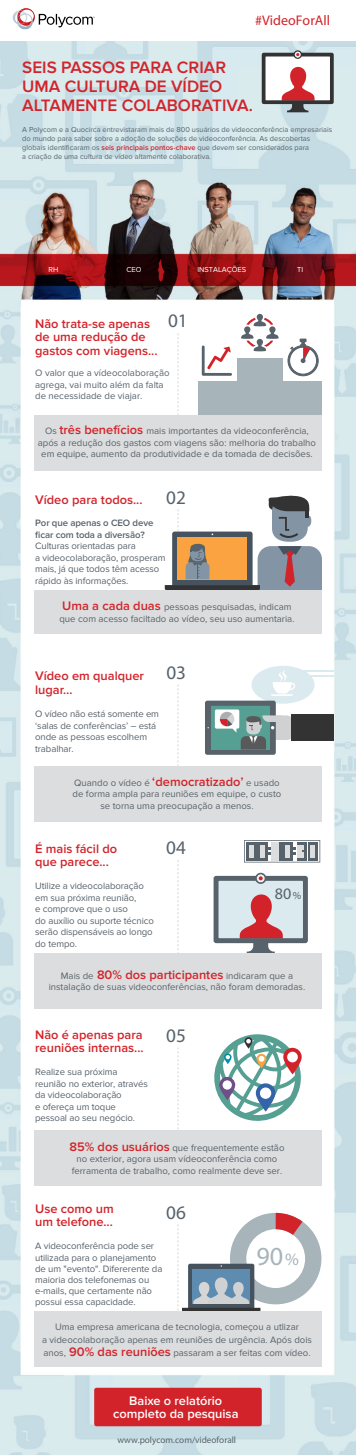
<style>
.page{position:relative;width:356px;height:1455px;background:#fff}
.page>*{position:absolute;margin:0;border:0;box-sizing:border-box;transform-origin:0 0}
.t1{font:700 26.12px "Proxima Nova";color:#a7b4ba}
.t2{font:700 19.2px "Proxima Nova";color:#57626b}
.t3{font:600 17.12px/19.2px "Proxima Nova";color:#d2232a}
.t4{font:700 16.08px "Proxima Nova";color:#57626b}
.t5{font:300 14px "Proxima Nova";color:#d2232a}
.t6{font:600 12.8px/13.2px "Proxima Nova";color:#d2232a}
.t7{font:600 12.8px/13.2px "Proxima Nova";color:#fff;text-align:center}
.t8{font:9.6px/11.5px "Proxima Nova";color:#57626b}
.t9{font:600 9.6px/11.5px "Proxima Nova";letter-spacing:-.01em;color:#57626b}
.t10{font:700 9.2px "Proxima Nova";color:#57626b}
.t11{font:7.48px/9px "Proxima Nova";color:#57626b}
.t12{font:7.48px "Proxima Nova";color:#fff}
.s1{font-weight:600;color:#d2232a}
.s2{font-weight:600;font-size:12.8px;color:#d2232a}
.s3{font-size:10.72px}
.s4{font-size:17.4px}
</style>
<div class="page">
<img style="left:0;top:41px;width:355px;height:1413px">
<div style="left:198px;top:381px;width:124px;height:34px;background:#a7b4ba"></div>
<div style="left:237px;top:358px;width:46px;height:35px;background:#a7b4ba"></div>
<svg style="left:262px;top:50px;width:72px;height:62px"></svg>
<svg style="left:214px;top:872px;width:94px;height:81px;background:#c2b5ba"></svg>
<div style="left:252px;top:666px;width:63px;height:37px;background:#dbeaef;border-radius:50%"></div>
<div style="left:94px;top:1387px;width:168px;height:39px;background:#d2232a;border-radius:2px"></div>
<svg style="left:283px;top:1047px;width:19px;height:27px"></svg>
<svg style="left:202px;top:345px;width:30px;height:31px"></svg>
<svg style="left:241px;top:314px;width:38px;height:37px"></svg>
<img style="left:12px;top:11px;width:5px;height:13px">
<img style="left:19px;top:27px;width:12px;height:2px">
<svg style="left:17px;top:8px;width:78px;height:19px"></svg>
<svg style="left:177px;top:334px;width:2px;height:81px"></svg>
<svg style="left:177px;top:685px;width:2px;height:81px"></svg>
<svg style="left:177px;top:860px;width:2px;height:93px"></svg>
<svg style="left:177px;top:1048px;width:2px;height:82px"></svg>
<div style="left:34px;top:415px;width:288px;height:55px;background:#dcddde"></div>
<div style="left:34px;top:591px;width:288px;height:43px;background:#dcddde"></div>
<div style="left:34px;top:766px;width:288px;height:55px;background:#dcddde"></div>
<div style="left:34px;top:953px;width:288px;height:55px;background:#dcddde"></div>
<div style="left:34px;top:1130px;width:288px;height:55px;background:#dcddde"></div>
<svg style="left:244px;top:840px;width:76px;height:22px;background:#9ea4a9"></svg>
<hr style="left:291px;top:670px;width:43px;height:1px;background:#dbeaef">
<hr style="left:291px;top:675px;width:43px;height:2px;background:#dbeaef">
<svg style="left:165px;top:494px;width:157px;height:97px"></svg>
<svg style="left:177px;top:1212px;width:144px;height:99px"></svg>
<div style="left:291px;top:714px;width:43px;height:27px;background:#333"></div>
<svg style="left:205px;top:669px;width:91px;height:85px"></svg>
<svg style="left:210px;top:1034px;width:91px;height:92px"></svg>
<svg style="left:287px;top:338px;width:32px;height:38px"></svg>
<div style="left:34px;top:1311px;width:288px;height:55px;background:#dcddde"></div>
<img style="left:0;top:176px;width:356px;height:130px">
<h3 class="t5" style="left:255px;top:14px;width:76px">#VideoForAll</h3>
<h3 class="t3" style="left:22px;top:58px;width:232px">SEIS PASSOS PARA CRIAR<br>UMA CULTURA DE VÍDEO<br>ALTAMENTE COLABORATIVA.</h3>
<p class="t11" style="left:22px;top:125px;width:312px">A Polycom e a Quocirca entrevistaram mais de 800 usuários de videoconferência empresariais do mundo para saber sobre a adoção de soluções de videoconferência. As descobertas globais identificaram os <span class="s1">seis principais pontos-chave</span> que devem ser considerados para<br>a criação de uma cultura de vídeo altamente colaborativa.</p>
<p class="t12" style="left:48px;top:265px;width:11px">RH</p>
<p class="t12" style="left:126px;top:265px;width:17px">CEO</p>
<p class="t12" style="left:198px;top:265px;width:50px">INSTALAÇÕES</p>
<p class="t12" style="left:297px;top:265px;width:8px">TI</p>
<h2 class="t2" style="left:168px;top:311px;width:21px">01</h2>
<h3 class="t6" style="left:35px;top:318px;width:124px">Não trata-se apenas de uma redução de gastos com viagens...</h3>
<p class="t8" style="left:35px;top:367px;width:136px">O valor que a vídeocolaboração agrega, vai muito além da falta de necessidade de viajar.</p>
<p class="t8" style="left:38px;top:425px;width:280px;text-align:center">Os <span class="s2">três benefícios</span> mais importantes da videoconferência, após a redução dos gastos com viagens são: melhoria do trabalho em equipe, aumento da produtividade e da tomada de decisões.</p>
<h3 class="t6" style="left:35px;top:493px;width:109px">Vídeo para todos...</h3>
<h2 class="t2" style="left:166px;top:488px;width:21px">02</h2>
<p class="t9" style="left:35px;top:517px;width:120px">Por que apenas o CEO deve ficar com toda a diversão?</p>
<p class="t8" style="left:35px;top:540px;width:132px">Culturas orientadas para<br>a videocolaboração, prosperam mais, já que todos têm acesso rápido às informações.</p>
<p class="t8" style="left:59px;top:601px;width:237px"><span class="s2">Uma a cada duas</span> pessoas pesquisadas, indicam que com acesso faciltado ao vídeo, seu uso aumentaria.</p>
<h3 class="t6" style="left:35px;top:669px;width:110px">Vídeo em qualquer lugar…</h3>
<p class="t8" style="left:35px;top:708px;width:125px">O vídeo não está somente em ‘salas de conferências’ – está onde as pessoas escolhem trabalhar.</p>
<h2 class="t2" style="left:166px;top:663px;width:21px">03</h2>
<p class="t8" style="left:73px;top:777px;width:210px;text-align:center">Quando o vídeo é <span class="s2">‘democratizado’</span> e usado de forma ampla para reuniões em equipe, o custo se torna uma preocupação a menos.</p>
<h3 class="t6" style="left:35px;top:842px;width:84px">É mais fácil do que parece...</h3>
<p class="t8" style="left:35px;top:880px;width:120px">Utilize a videocolaboração em sua próxima reunião,<br>e comprove que o uso<br>do auxílio ou suporte técnico serão dispensáveis ao longo do tempo.</p>
<h2 class="t2" style="left:166px;top:838px;width:21px">04</h2>
<h3 class="t4" style="left:275px;top:886px;width:28px">80<span class="s3">%</span></h3>
<p class="t8" style="left:49px;top:970px;width:258px;text-align:center">Mais de <span class="s2">80% dos participantes</span> indicaram que a instalação de suas videoconferências, não foram demoradas.</p>
<h3 class="t6" style="left:35px;top:1028px;width:110px">Não é apenas para reuniões internas...</h3>
<p class="t8" style="left:35px;top:1066px;width:114px">Realize sua próxima reunião no exterior, através da videocolaboração<br>e ofereça um toque pessoal ao seu negócio.</p>
<h2 class="t2" style="left:166px;top:1026px;width:21px">05</h2>
<p class="t8" style="left:69px;top:1141px;width:217px;text-align:center"><span class="s2">85% dos usuários</span> que frequentemente estão no exterior, agora usam vídeoconferência como ferramenta de trabalho, como realmente deve ser.</p>
<h3 class="t6" style="left:35px;top:1202px;width:80px">Use como um um telefone...</h3>
<p class="t8" style="left:35px;top:1240px;width:129px;line-height:11.2px">A videoconferência pode ser utilizada para o planejamento de um "evento". Difererente da maioria dos telefonemas ou e-mails, que certamente não possui essa capacidade.</p>
<h2 class="t2" style="left:166px;top:1202px;width:21px">06</h2>
<h1 class="t1" style="left:256px;top:1243px;width:44px">90<span class="s4">%</span></h1>
<p class="t8" style="left:42px;top:1319px;width:271px;line-height:13.2px;text-align:center">Uma empresa americana de tecnologia, começou a utlizar<br>a videocolaboração apenas em reuniões de urgência. Após dois anos, <span class="s2">90% das reuniões</span> passaram a ser feitas com vídeo.</p>
<h3 class="t7" style="left:113px;top:1394px;width:127px">Baixe o relatório completo da pesquisa</h3>
<p class="t10" style="left:117px;top:1434px;width:120px">www.polycom.com/videoforall</p>
</div>
